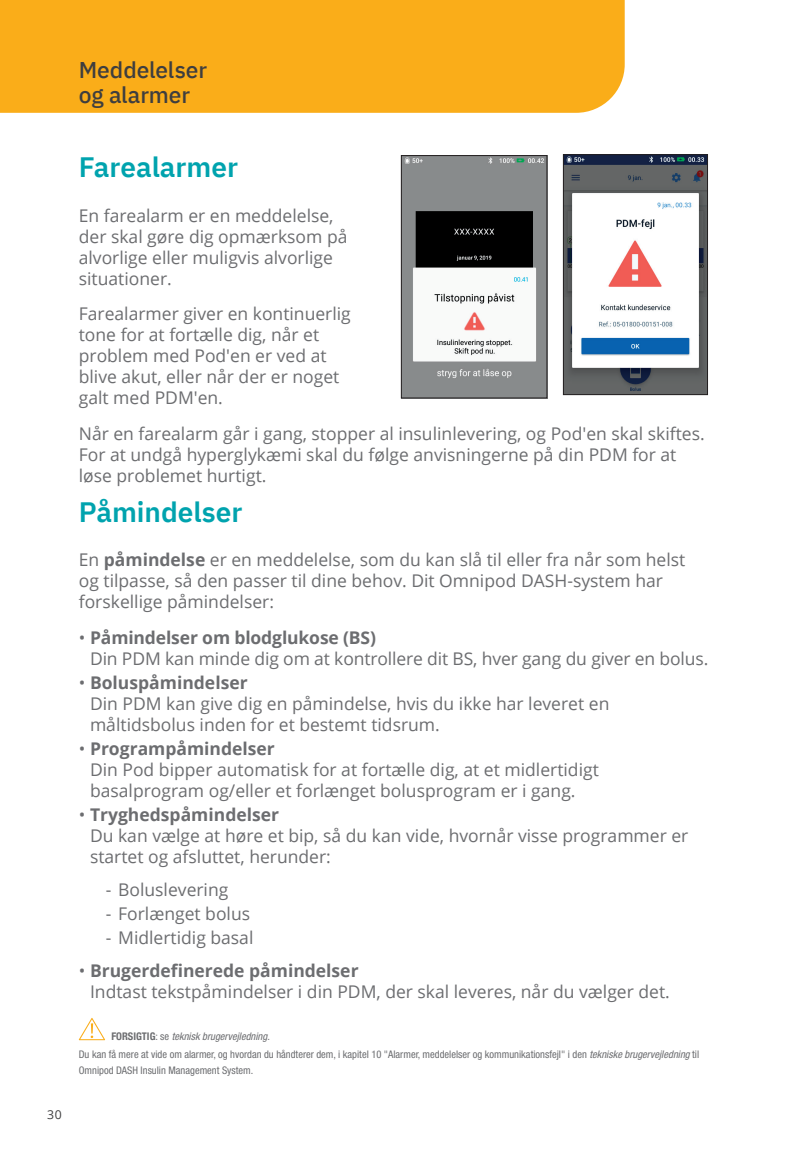
<style>
.page{position:relative;width:788px;height:1166px;background:#fff}
.page>*{position:absolute;margin:0;border:0;box-sizing:border-box;transform-origin:0 0}
.Headline{font:600 28px "IBM Plex Sans";color:#00a3ae}
.Header_Small_Left{font:500 22.75px/25.4px "IBM Plex Sans";letter-spacing:-.005em;color:#3e3e3f}
.Body_Copy{font:17.5px/21px "Open Sans";color:#6c6d70}
.t1{font:12.25px "Open Sans";color:#3e3e3f}
.Legal{font:condensed 10.5px/15.8px "Helvetica Neue LT Std";color:#6c6d70}
.Legal-2{font:italic condensed 10.5px "Helvetica Neue LT Std";color:#6c6d70}
.s1{font-weight:700}
.s2{font-family:"Helvetica Neue";font-weight:700;font-style:normal}
.s3{font-style:normal}
.s4{font-style:italic}
</style>
<div class="page">
<div style="left:0;top:0;width:624px;height:113px;background:#faad19"></div>
<svg style="left:79px;top:1018px;width:26px;height:22px"></svg>
<img style="left:403px;top:157px;width:142px;height:239px">
<div style="left:401px;top:155px;width:146px;height:243px;border:1px solid #231f20"></div>
<img style="left:565px;top:156px;width:140px;height:237px">
<div style="left:563px;top:154px;width:144px;height:241px;border:1px solid #231f20"></div>
<p class="Header_Small_Left" style="left:79px;top:55px;width:130px">Meddelelser og alarmer</p>
<p class="t1" style="left:47px;top:1105px;width:16px">30</p>
<p class="Headline" style="left:79px;top:145px;width:161px">Farealarmer</p>
<p class="Body_Copy" style="left:79px;top:205px;width:270px">En farealarm er en meddelelse, der skal gøre dig opmærksom på alvorlige eller muligvis alvorlige situationer.</p>
<p class="Body_Copy" style="left:79px;top:303px;width:273px">Farealarmer giver en kontinuerlig tone for at fortælle dig, når et problem med Pod'en er ved at blive akut, eller når der er noget galt med PDM'en.</p>
<p class="Body_Copy" style="left:79px;top:422px;width:627px">Når en farealarm går i gang, stopper al insulinlevering, og Pod'en skal skiftes.<br>For at undgå hyperglykæmi skal du følge anvisningerne på din PDM for at løse problemet hurtigt.</p>
<p class="Headline" style="left:79px;top:489px;width:165px">Påmindelser</p>
<p class="Body_Copy" style="left:79px;top:549px;width:608px">En <span class="s1">påmindelse</span> er en meddelelse, som du kan slå til eller fra når som helst og tilpasse, så den passer til dine behov. Dit Omnipod DASH-system har forskellige påmindelser:</p>
<p class="Body_Copy" style="left:90px;top:626px;width:619px;text-indent:-11px">• <span class="s1">Påmindelser om blodglukose (BS)<br></span>Din PDM kan minde dig om at kontrollere dit BS, hver gang du giver en bolus.</p>
<p class="Body_Copy" style="left:90px;top:671px;width:521px;text-indent:-11px">• <span class="s1">Boluspåmindelser<br></span>Din PDM kan give dig en påmindelse, hvis du ikke har leveret en måltidsbolus inden for et bestemt tidsrum.</p>
<p class="Body_Copy" style="left:90px;top:737px;width:510px;text-indent:-11px">• <span class="s1">Programpåmindelser<br></span>Din Pod bipper automatisk for at fortælle dig, at et midlertidigt basalprogram og/eller et forlænget bolusprogram er i gang.</p>
<p class="Body_Copy" style="left:90px;top:803px;width:599px;text-indent:-11px">• <span class="s1">Tryghedspåmindelser<br></span>Du kan vælge at høre et bip, så du kan vide, hvornår visse programmer er startet og afsluttet, herunder:</p>
<p class="Body_Copy" style="left:106px;top:878px;width:124px">- Boluslevering</p>
<p class="Body_Copy" style="left:106px;top:902px;width:146px">- Forlænget bolus</p>
<p class="Body_Copy" style="left:106px;top:926px;width:149px">- Midlertidig basal</p>
<p class="Body_Copy" style="left:90px;top:959px;width:581px;text-indent:-11px">• <span class="s1">Brugerdefinerede påmindelser<br></span>Indtast tekstpåmindelser i din PDM, der skal leveres, når du vælger det.</p>
<p class="Legal-2" style="left:111px;top:1030px;width:160px"><span class="s2">FORSIGTIG</span><span class="s3">: se</span> teknisk brugervejledning<span class="s3">.</span></p>
<p class="Legal" style="left:79px;top:1046px;width:622px">Du kan få mere at vide om alarmer, og hvordan du håndterer dem, i kapitel 10 "Alarmer, meddelelser og kommunikationsfejl" i den <span class="s4">tekniske brugervejledning</span> til<br>Omnipod DASH Insulin Management System.</p>
</div>
